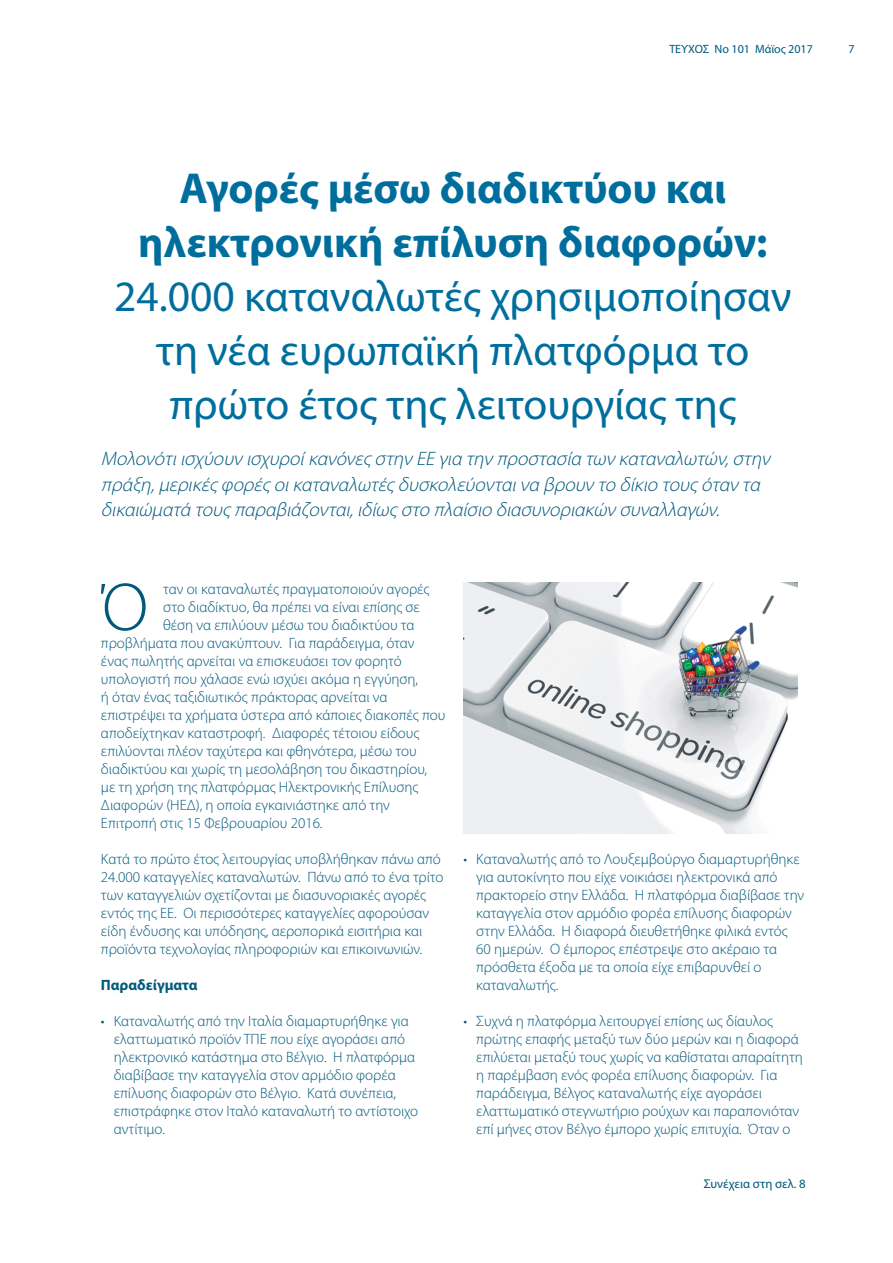
<style>
.page{position:relative;width:893px;height:1263px;background:#fff}
.page>*{position:absolute;margin:0;border:0;box-sizing:border-box;transform-origin:0 0}
.t1{font:300 68.4px "Myriad Pro";color:#00597d}
.t2{font:43.5px/54px "Myriad Pro";color:#006e9d;text-align:center}
.t3{font:700 43.5px/54px "Myriad Pro";color:#006e9d;text-align:center}
.t4{font:italic 300 19.5px/25.5px "Myriad Pro";color:#00597d}
.t5{font:300 15px/18px "Myriad Pro";color:#00597d}
.t6{font:700 15px "Myriad Pro";color:#00597d}
.t7{font:12.75px "Myriad Pro";color:#00597d}
.t8{font:12px "Myriad Pro";color:#00597d}
</style>
<div class="page">
<img style="left:463px;top:583px;width:334px;height:250px">
<p class="t8" style="left:669px;top:42px;width:145px">ΤΕΥΧΟΣ No 101 Μάϊος 2017</p>
<p class="t8" style="left:848px;top:42px;width:8px">7</p>
<h2 class="t3" style="left:138px;top:162px;width:631px">Αγορές μέσω διαδικτύου και ηλεκτρονική επίλυση διαφορών:</h2>
<h2 class="t2" style="left:114px;top:270px;width:679px">24.000 καταναλωτές χρησιμοποίησαν τη νέα ευρωπαϊκή πλατφόρμα το πρώτο έτος της λειτουργίας της</h2>
<p class="t4" style="left:101px;top:446px;width:675px">ΜολονότιισχύουνισχυροίκανόνεςστηνΕΕ για τηνπροστασία τωνκαταναλωτών,στην πράξη,μερικέςφορέςοικαταναλωτέςδυσκολεύονταινα βρουντο δίκιο τουςόταντα δικαιώματά τουςπαραβιάζονται,ιδίωςστο πλαίσιο διασυνοριακώνσυναλλαγών.</p>
<h1 class="t1" style="left:101px;top:570px;width:49px">Ό</h1>
<p class="t5" style="left:163px;top:580px;width:268px">ταν οι καταναλωτές πραγματοποιούν αγορές</p>
<p class="t5" style="left:163px;top:598px;width:258px">στο διαδίκτυο, θα πρέπει να είναι επίσης σε</p>
<p class="t5" style="left:163px;top:616px;width:253px">θέση να επιλύουν μέσω του διαδικτύου τα</p>
<p class="t5" style="left:101px;top:634px;width:315px">προβλήματα που ανακύπτουν. Για παράδειγμα, όταν</p>
<p class="t5" style="left:101px;top:652px;width:302px">ένας πωλητής αρνείται να επισκευάσει τον φορητό</p>
<p class="t5" style="left:101px;top:670px;width:319px">υπολογιστή που χάλασε ενώ ισχύει ακόμα η εγγύηση,</p>
<p class="t5" style="left:101px;top:688px;width:288px">ή όταν ένας ταξιδιωτικός πράκτορας αρνείται να</p>
<p class="t5" style="left:101px;top:706px;width:346px">επιστρέψει τα χρήματα ύστερα από κάποιες διακοπές που</p>
<p class="t5" style="left:101px;top:724px;width:320px">αποδείχτηκαν καταστροφή. Διαφορές τέτοιου είδους</p>
<p class="t5" style="left:101px;top:742px;width:317px">επιλύονται πλέον ταχύτερα και φθηνότερα, μέσω του</p>
<p class="t5" style="left:101px;top:760px;width:328px">διαδικτύου και χωρίς τη μεσολάβηση του δικαστηρίου,</p>
<p class="t5" style="left:101px;top:778px;width:319px">με τη χρήση της πλατφόρμας Ηλεκτρονικής Επίλυσης</p>
<p class="t5" style="left:101px;top:796px;width:290px">Διαφορών (ΗΕΔ), η οποία εγκαινιάστηκε από την</p>
<p class="t5" style="left:101px;top:814px;width:223px">Επιτροπή στις 15 Φεβρουαρίου 2016.</p>
<p class="t5" style="left:101px;top:850px;width:344px">Κατά το πρώτο έτος λειτουργίας υποβλήθηκαν πάνω από 24.000 καταγγελίες καταναλωτών. Πάνω από το ένα τρίτο των καταγγελιών σχετίζονται με διασυνοριακές αγορές εντός της ΕΕ. Οι περισσότερες καταγγελίες αφορούσαν είδη ένδυσης και υπόδησης, αεροπορικά εισιτήρια και προϊόντα τεχνολογίας πληροφοριών και επικοινωνιών.</p>
<p class="t6" style="left:101px;top:977px;width:98px">Παραδείγματα</p>
<p class="t5" style="left:114px;top:1012px;width:306px;text-indent:-13px">• Καταναλωτής από την Ιταλία διαμαρτυρήθηκε για ελαττωματικό προϊόν ΤΠΕ που είχε αγοράσει από ηλεκτρονικό κατάστημα στο Βέλγιο. Η πλατφόρμα διαβίβασε την καταγγελία στον αρμόδιο φορέα επίλυσης διαφορών στο Βέλγιο. Κατά συνέπεια, επιστράφηκε στον Ιταλό καταναλωτή το αντίστοιχο αντίτιμο.</p>
<p class="t5" style="left:476px;top:850px;width:329px;text-indent:-13px">• Καταναλωτής από το Λουξεμβούργο διαμαρτυρήθηκε για αυτοκίνητο που είχε νοικιάσει ηλεκτρονικά από πρακτορείο στην Ελλάδα. Η πλατφόρμα διαβίβασε την καταγγελία στον αρμόδιο φορέα επίλυσης διαφορών στην Ελλάδα. Η διαφορά διευθετήθηκε φιλικά εντός 60 ημερών. Ο έμπορος επέστρεψε στο ακέραιο τα πρόσθετα έξοδα με τα οποία είχε επιβαρυνθεί ο καταναλωτής.</p>
<p class="t5" style="left:476px;top:1012px;width:328px;text-indent:-13px">• Συχνά η πλατφόρμα λειτουργεί επίσης ως δίαυλος πρώτης επαφής μεταξύ των δύο μερών και η διαφορά επιλύεται μεταξύ τους χωρίς να καθίσταται απαραίτητη η παρέμβαση ενός φορέα επίλυσης διαφορών. Για παράδειγμα, Βέλγος καταναλωτής είχε αγοράσει ελαττωματικό στεγνωτήριο ρούχων και παραπονιόταν επί μήνες στον Βέλγο έμπορο χωρίς επιτυχία. Όταν ο</p>
<p class="t7" style="left:704px;top:1177px;width:104px">Συνέχεια στη σελ. 8</p>
</div>
